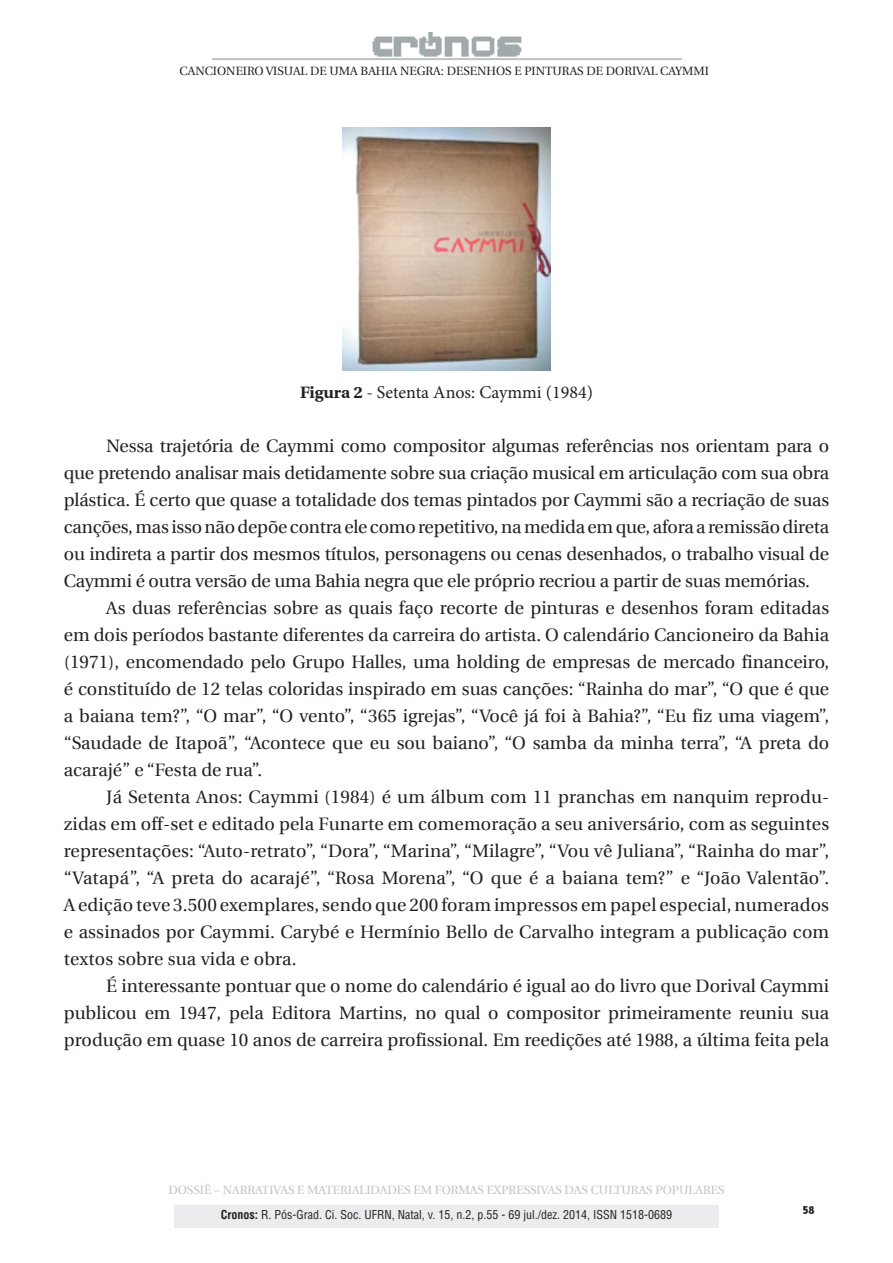
<style>
.page{position:relative;width:893px;height:1263px;background:#fff}
.page>*{position:absolute;margin:0;border:0;box-sizing:border-box;transform-origin:0 0}
.t1{font:18px/27px "Utopia";color:#231f20;text-align:justify}
.t2{font:18px "Minion Pro";color:#231f20}
.t3{font:condensed 12px "Helvetica LT Std";color:#231f20}
.t4{font:12px "Utopia";color:#c1c2c4}
.t5{font:12px "Utopia";color:#231f20}
.t6{font:800 condensed 12px "Abadi";color:#231f20}
.s1{font-family:"Utopia";font-weight:700;font-size:16.5px}
.s2{font-family:"Utopia";font-size:16.5px}
.s3{font-weight:700}
</style>
<div class="page">
<img style="left:212px;top:32px;width:469px;height:28px">
<div style="left:174px;top:1205px;width:545px;height:22px;background:#ececee"></div>
<img style="left:342px;top:128px;width:209px;height:243px">
<p class="t5" style="left:180px;top:64px;width:531px">CANCIONEIRO VISUAL DE UMA BAHIA NEGRA: DESENHOS E PINTURAS DE DORIVAL CAYMMI</p>
<p class="t2" style="left:300px;top:380px;width:294px"><span class="s1">Figura 2</span> <span class="s2">-</span> Setenta Anos: Caymmi (1984)</p>
<p class="t1" style="left:64px;top:432px;width:767px;text-indent:43px">Nessa trajetória de Caymmi como compositor algumas referências nos orientam para o que pretendo analisar mais detidamente sobre sua criação musical em articulação com sua obra plástica. É certo que quase a totalidade dos temas pintados por Caymmi são a recriação de suas canções, mas isso não depõe contra ele como repetitivo, na medida em que, afora a remissão direta ou indireta a partir dos mesmos títulos, personagens ou cenas desenhados, o trabalho visual de Caymmi é outra versão de uma Bahia negra que ele próprio recriou a partir de suas memórias.</p>
<p class="t1" style="left:64px;top:594px;width:767px;text-indent:43px">As duas referências sobre as quais faço recorte de pinturas e desenhos foram editadas em dois períodos bastante diferentes da carreira do artista. O calendário Cancioneiro da Bahia (1971), encomendado pelo Grupo Halles, uma holding de empresas de mercado financeiro, é constituído de 12 telas coloridas inspirado em suas canções: “Rainha do mar”, “O que é que a baiana tem?”, “O mar”, “O vento”, “365 igrejas”, “Você já foi à Bahia?”, “Eu fiz uma viagem”, “Saudade de Itapoã”, “Acontece que eu sou baiano”, “O samba da minha terra”, “A preta do acarajé” e “Festa de rua”.</p>
<p class="t1" style="left:64px;top:783px;width:767px;text-indent:43px">Já Setenta Anos: Caymmi (1984) é um álbum com 11 pranchas em nanquim reprodu&shy;zidas em off-set e editado pela Funarte em comemoração a seu aniversário, com as seguintes representações: “Auto-retrato”, “Dora”, “Marina”, “Milagre”, “Vou vê Juliana”, “Rainha do mar”, “Vatapá”, “A preta do acarajé”, “Rosa Morena”, “O que é a baiana tem?” e “João Valentão”.<br>A edição teve 3.500 exemplares, sendo que 200 foram impressos em papel especial, numerados e assinados por Caymmi. Carybé e Hermínio Bello de Carvalho integram a publicação com textos sobre sua vida e obra.</p>
<p class="t1" style="left:64px;top:972px;width:767px;text-indent:43px">É interessante pontuar que o nome do calendário é igual ao do livro que Dorival Caymmi publicou em 1947, pela Editora Martins, no qual o compositor primeiramente reuniu sua produção em quase 10 anos de carreira profissional. Em reedições até 1988, a última feita pela</p>
<p class="t4" style="left:168px;top:1183px;width:558px">DOSSIÊ – NARRATIVAS E MATERIALIDADES EM FORMAS EXPRESSIVAS DAS CULTURAS POPULARES</p>
<p class="t3" style="left:221px;top:1207px;width:453px"><span class="s3">Cronos:</span> R. Pós-Grad. Ci. Soc. UFRN, Natal, v. 15, n.2, p.55 - 69 jul./dez. 2014, ISSN 1518-0689</p>
<p class="t6" style="left:802px;top:1202px;width:14px">58</p>
</div>
